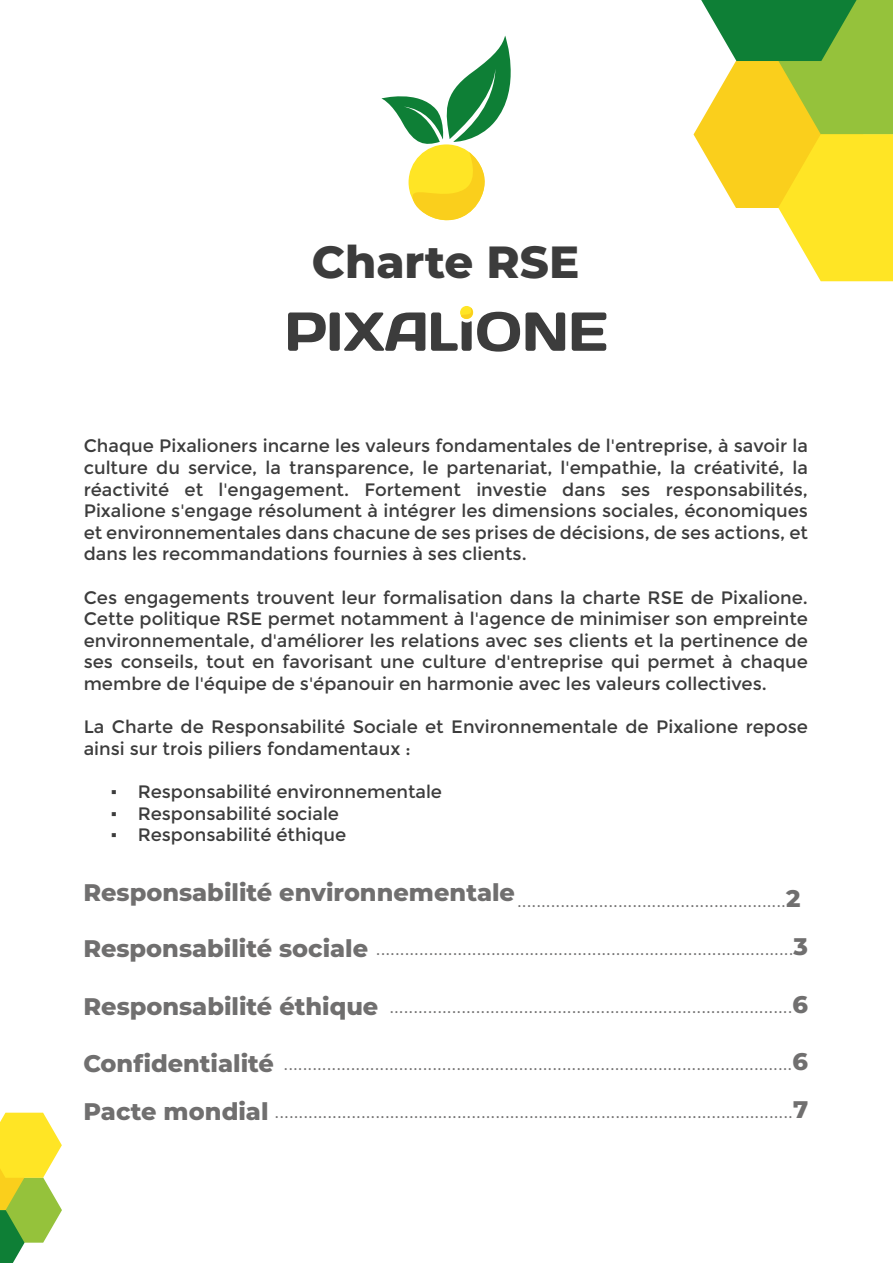
<style>
.page{position:relative;width:893px;height:1263px;background:#fff}
.page>*{position:absolute;margin:0;border:0;box-sizing:border-box;transform-origin:0 0}
.t1{font:800 45px "Montserrat";color:#3c3c3c}
.t2{font:300 24px/48.9px "Montserrat";color:#706f6f}
.t3{font:18px/21.6px "Montserrat";color:#3c3c3c;text-align:justify}
.s1{font-family:"Times New Roman"}
.s2{font-weight:800}
</style>
<div class="page">
<svg style="left:381px;top:36px;width:130px;height:108px"></svg>
<div style="left:409px;top:144px;width:75px;height:76px;background:#ffe525;border-radius:50%"></div>
<svg style="left:408px;top:152px;width:77px;height:69px"></svg>
<svg style="left:693px;top:0;width:200px;height:281px"></svg>
<svg style="left:0;top:1113px;width:62px;height:150px"></svg>
<svg style="left:288px;top:312px;width:137px;height:39px"></svg>
<svg style="left:572px;top:312px;width:34px;height:39px"></svg>
<svg style="left:431px;top:306px;width:134px;height:46px"></svg>
<h1 class="t1" style="left:312px;top:240px;width:269px">Charte RSE</h1>
<p class="t3" style="left:84px;top:436px;width:726px">Chaque Pixalioners incarne les valeurs fondamentales de l'entreprise, à savoir la culture du service, la transparence, le partenariat, l'empathie, la créativité, la réactivité et l'engagement. Fortement investie dans ses responsabilités, Pixalione s'engage résolument à intégrer les dimensions sociales, économiques et environnementales dans chacune de ses prises de décisions, de ses actions, et dans les recommandations fournies à ses clients.</p>
<p class="t3" style="left:84px;top:587px;width:726px">Ces engagements trouvent leur formalisation dans la charte RSE de Pixalione.<br>Cette politique RSE permet notamment à l'agence de minimiser son empreinte environnementale, d'améliorer les relations avec ses clients et la pertinence de ses conseils, tout en favorisant une culture d'entreprise qui permet à chaque membre de l'équipe de s'épanouir en harmonie avec les valeurs collectives.</p>
<p class="t3" style="left:84px;top:717px;width:726px">La Charte de Responsabilité Sociale et Environnementale de Pixalione repose ainsi sur trois piliers fondamentaux :</p>
<p class="t3" style="left:111px;top:782px;width:333px"><span class="s1">▪</span> Responsabilité environnementale</p>
<p class="t3" style="left:111px;top:803px;width:230px"><span class="s1">▪</span> Responsabilité sociale</p>
<p class="t3" style="left:111px;top:825px;width:237px"><span class="s1">▪</span> Responsabilité éthique</p>
<h2 class="t2" style="left:83px;top:874px;width:726px"><sup>Responsabilité</sup> <sup>environnementale</sup>........................................................<span class="s2">2<br>Responsabilité sociale</span> .......................................................................................<span class="s2">3</span></h2>
<h2 class="t2" style="left:84px;top:980px;width:726px"><span class="s2">Responsabilité éthique</span> ....................................................................................<span class="s2">6</span></h2>
<p class="t2" style="left:83px;top:1038px;width:726px;line-height:48.2px"><span class="s2">Confidentialité</span> ..........................................................................................................<span class="s2">6<br>Pacte mondial</span> ............................................................................................................<span class="s2">7</span></p>
</div>
